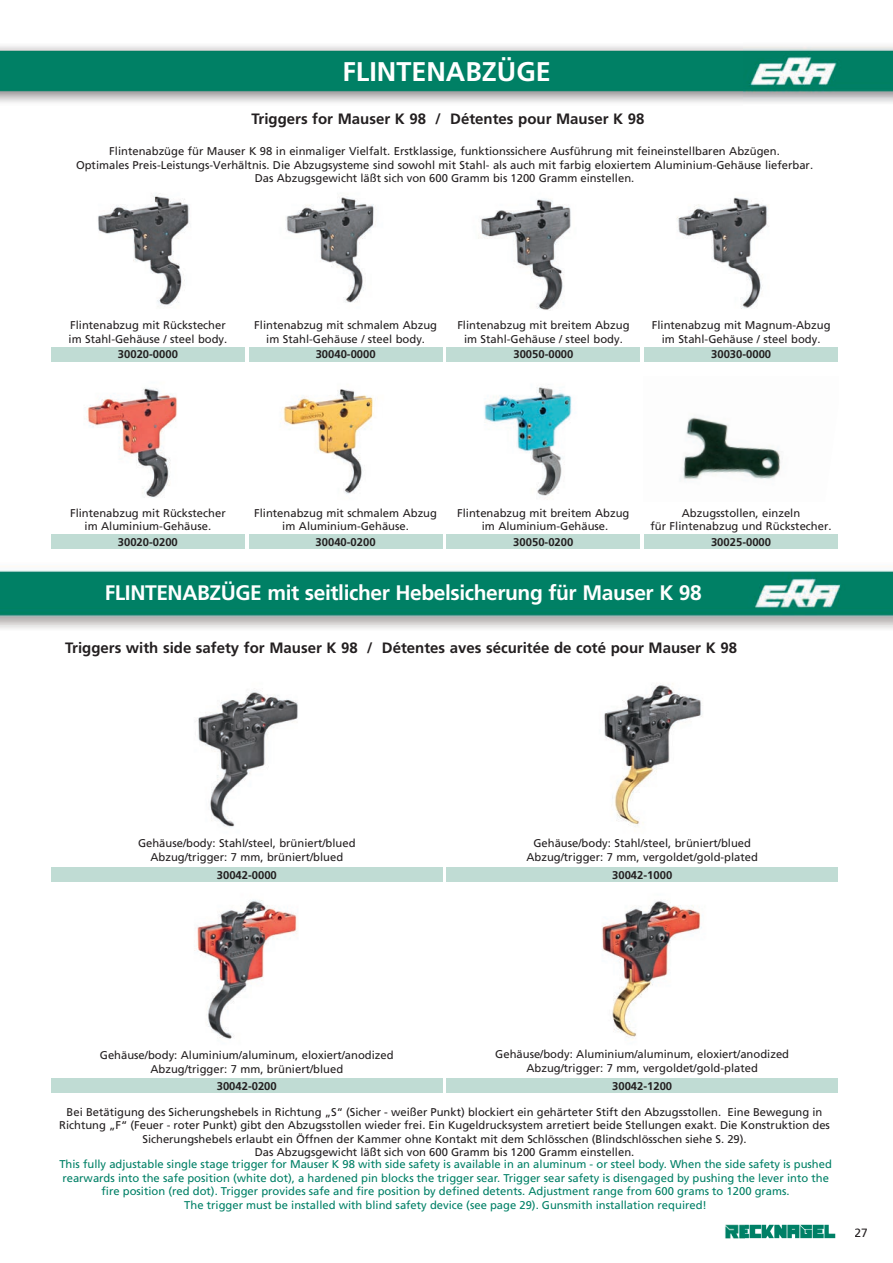
<style>
.page{position:relative;width:893px;height:1263px;background:#fff}
.page>*{position:absolute;margin:0;border:0;box-sizing:border-box;transform-origin:0 0}
.t1{font:700 27px "Frutiger";color:#fff}
.t2{font:700 21px "Frutiger";letter-spacing:-.02em;color:#fff}
.t3{font:700 15px "Frutiger";color:#231f20}
.t4{font:12px "Frutiger";color:#231f20}
.t5{font:11.25px/13.8px "Frutiger";color:#231f20;text-align:center}
.t6{font:11.25px/13.5px "Frutiger";color:#008066;text-align:center}
.t7{font:700 11.25px "Frutiger";color:#231f20}
</style>
<div class="page">
<img style="left:0;top:46px;width:893px;height:1193px">
<svg style="left:855px;top:1228px;width:12px;height:9px"></svg>
<img style="left:0;top:563px;width:893px;height:67px">
<div style="left:51px;top:347px;width:194px;height:14px;background:#c0dcd4"></div>
<div style="left:51px;top:534px;width:194px;height:15px;background:#c0dcd4"></div>
<img style="left:54px;top:183px;width:772px;height:128px">
<img style="left:51px;top:372px;width:193px;height:128px">
<img style="left:247px;top:374px;width:386px;height:128px">
<div style="left:249px;top:534px;width:193px;height:15px;background:#c0dcd4"></div>
<div style="left:447px;top:534px;width:193px;height:15px;background:#c0dcd4"></div>
<div style="left:644px;top:534px;width:194px;height:15px;background:#c0dcd4"></div>
<div style="left:249px;top:347px;width:193px;height:14px;background:#c0dcd4"></div>
<div style="left:447px;top:347px;width:193px;height:14px;background:#c0dcd4"></div>
<div style="left:644px;top:347px;width:194px;height:14px;background:#c0dcd4"></div>
<img style="left:113px;top:673px;width:265px;height:162px">
<img style="left:114px;top:884px;width:265px;height:162px">
<img style="left:521px;top:884px;width:266px;height:162px">
<img style="left:519px;top:673px;width:265px;height:161px">
<div style="left:51px;top:867px;width:391px;height:15px;background:#c0dcd4"></div>
<div style="left:447px;top:867px;width:391px;height:15px;background:#c0dcd4"></div>
<div style="left:51px;top:1078px;width:391px;height:15px;background:#c0dcd4"></div>
<div style="left:447px;top:1078px;width:391px;height:15px;background:#c0dcd4"></div>
<img style="left:643px;top:376px;width:196px;height:126px">
<h1 class="t1" style="left:342px;top:61px;width:210px">FLINTENABZÜGE</h1>
<h3 class="t3" style="left:252px;top:113px;width:394px">Triggers for Mauser K 98 / Détentes pour Mauser K 98</h3>
<p class="t5" style="left:76px;top:145px;width:739px">Flintenabzüge für Mauser K 98 in einmaliger Vielfalt. Erstklassige, funktionssichere Ausführung mit feineinstellbaren Abzügen.<br>Optimales Preis-Leistungs-Verhältnis. Die Abzugsysteme sind sowohl mit Stahl- als auch mit farbig eloxiertem Aluminium-Gehäuse lieferbar.<br>Das Abzugsgewicht läßt sich von 600 Gramm bis 1200 Gramm einstellen.</p>
<p class="t5" style="left:69px;top:319px;width:160px;text-align:left">Flintenabzug mit Rückstecher im Stahl-Gehäuse / steel body.</p>
<p class="t7" style="left:118px;top:350px;width:62px">30020-0000</p>
<p class="t5" style="left:254px;top:319px;width:184px">Flintenabzug mit schmalem Abzug im Stahl-Gehäuse / steel body.</p>
<p class="t7" style="left:316px;top:350px;width:62px">30040-0000</p>
<p class="t5" style="left:457px;top:319px;width:174px">Flintenabzug mit breitem Abzug im Stahl-Gehäuse / steel body.</p>
<p class="t7" style="left:513px;top:350px;width:62px">30050-0000</p>
<p class="t5" style="left:652px;top:319px;width:180px">Flintenabzug mit Magnum-Abzug im Stahl-Gehäuse / steel body.</p>
<p class="t7" style="left:711px;top:350px;width:62px">30030-0000</p>
<p class="t5" style="left:70px;top:507px;width:157px">Flintenabzug mit Rückstecher im Aluminium-Gehäuse.</p>
<p class="t7" style="left:118px;top:537px;width:62px">30020-0200</p>
<p class="t5" style="left:254px;top:507px;width:184px">Flintenabzug mit schmalem Abzug im Aluminium-Gehäuse.</p>
<p class="t7" style="left:316px;top:537px;width:62px">30040-0200</p>
<p class="t5" style="left:457px;top:507px;width:174px">Flintenabzug mit breitem Abzug im Aluminium-Gehäuse.</p>
<p class="t5" style="left:651px;top:507px;width:182px">Abzugsstollen, einzeln<br>für Flintenabzug und Rückstecher.</p>
<p class="t7" style="left:513px;top:537px;width:62px">30050-0200</p>
<p class="t7" style="left:711px;top:537px;width:62px">30025-0000</p>
<h2 class="t2" style="left:105px;top:585px;width:599px">FLINTENABZÜGE mit seitlicher Hebelsicherung für Mauser K 98</h2>
<h3 class="t3" style="left:65px;top:642px;width:673px">Triggers with side safety for Mauser K 98 / Détentes aves sécuritée de coté pour Mauser K 98</h3>
<p class="t5" style="left:138px;top:837px;width:219px">Gehäuse/body: Stahl/steel, brüniert/blued<br>Abzug/trigger: 7 mm, brüniert/blued</p>
<p class="t7" style="left:217px;top:870px;width:62px">30042-0000</p>
<p class="t5" style="left:526px;top:837px;width:233px">Gehäuse/body: Stahl/steel, brüniert/blued<br>Abzug/trigger: 7 mm, vergoldet/gold-plated</p>
<p class="t7" style="left:612px;top:870px;width:62px">30042-1000</p>
<p class="t5" style="left:495px;top:1048px;width:295px">Gehäuse/body: Aluminium/aluminum, eloxiert/anodized<br>Abzug/trigger: 7 mm, vergoldet/gold-plated</p>
<p class="t7" style="left:612px;top:1082px;width:62px">30042-1200</p>
<p class="t5" style="left:59px;top:1106px;width:772px">Bei Betätigung des Sicherungshebels in Richtung „S“ (Sicher - weißer Punkt) blockiert ein gehärteter Stift den Abzugsstollen. Eine Bewegung in Richtung „F“ (Feuer - roter Punkt) gibt den Abzugsstollen wieder frei. Ein Kugeldrucksystem arretiert beide Stellungen exakt. Die Konstruktion des Sicherungshebels erlaubt ein Öffnen der Kammer ohne Kontakt mit dem Schlösschen (Blindschlösschen siehe S. 29).<br>Das Abzugsgewicht läßt sich von 600 Gramm bis 1200 Gramm einstellen.</p>
<p class="t6" style="left:59px;top:1158px;width:774px">This fully adjustable single stage trigger for Mauser K 98 with side safety is available in an aluminum - or steel body. When the side safety is pushed rearwards into the safe position (white dot), a hardened pin blocks the trigger sear. Trigger sear safety is disengaged by pushing the lever into the fire position (red dot). Trigger provides safe and fire position by defined detents. Adjustment range from 600 grams to 1200 grams.<br>The trigger must be installed with blind safety device (see page 29). Gunsmith installation required!</p>
<p class="t5" style="left:100px;top:1049px;width:295px">Gehäuse/body: Aluminium/aluminum, eloxiert/anodized<br>Abzug/trigger: 7 mm, brüniert/blued</p>
<p class="t7" style="left:217px;top:1082px;width:62px">30042-0200</p>
<p class="t4" style="left:854px;top:1228px;width:15px">27</p>
</div>
